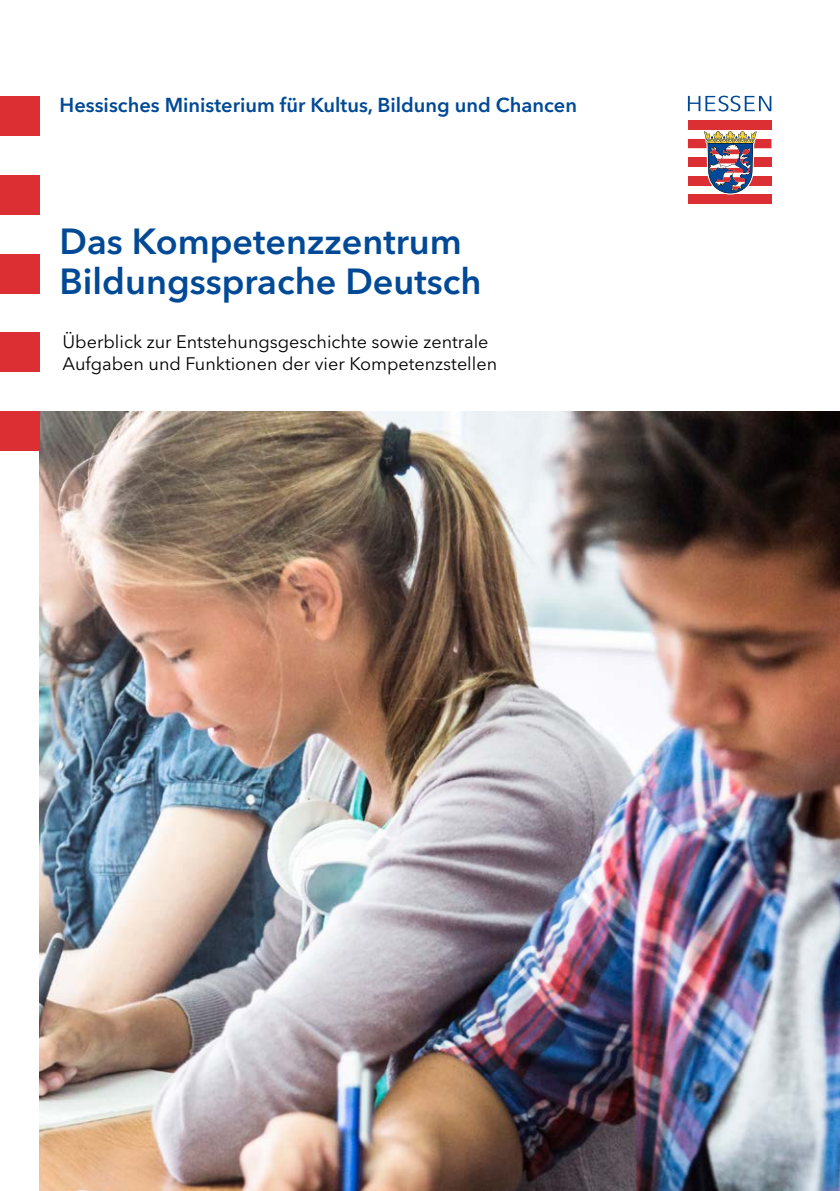
<style>
.page{position:relative;width:840px;height:1191px;background:#fff}
.page>*{position:absolute;margin:0;border:0;box-sizing:border-box;transform-origin:0 0}
.id352{font:600 36px/40px "Avenir Next LT Pro";color:#004996}
.id419{font:600 20px "Avenir Next LT Pro";color:#004996}
.id386{font:18px/22px "Avenir Next LT Pro";color:#000}
</style>
<div class="page">
<img style="left:40px;top:411px;width:799px;height:780px">
<div style="left:0;top:96px;width:40px;height:40px;background:#dc2f34"></div>
<div style="left:0;top:175px;width:40px;height:40px;background:#dc2f34"></div>
<div style="left:0;top:254px;width:40px;height:39px;background:#dc2f34"></div>
<div style="left:0;top:332px;width:40px;height:40px;background:#dc2f34"></div>
<div style="left:0;top:411px;width:40px;height:40px;background:#dc2f34"></div>
<div style="left:687px;top:120px;width:84px;height:10px;background:#dc2f34"></div>
<div style="left:687px;top:139px;width:84px;height:9px;background:#dc2f34"></div>
<div style="left:687px;top:158px;width:84px;height:9px;background:#dc2f34"></div>
<div style="left:687px;top:176px;width:84px;height:9px;background:#dc2f34"></div>
<div style="left:687px;top:195px;width:84px;height:9px;background:#dc2f34"></div>
<svg style="left:702px;top:131px;width:55px;height:63px"></svg>
<svg style="left:687px;top:96px;width:84px;height:15px"></svg>
<p class="id419" style="left:60px;top:92px;width:518px">Hessisches Ministerium für Kultus, Bildung und Chancen</p>
<p class="id352" style="left:60px;top:221px;width:423px">Das Kompetenzzentrum<br>Bildungssprache Deutsch</p>
<p class="id386" style="left:62px;top:330px;width:436px">Überblick zur Entstehungsgeschichte sowie zentrale<br>Aufgaben und Funktionen der vier Kompetenzstellen</p>
</div>
